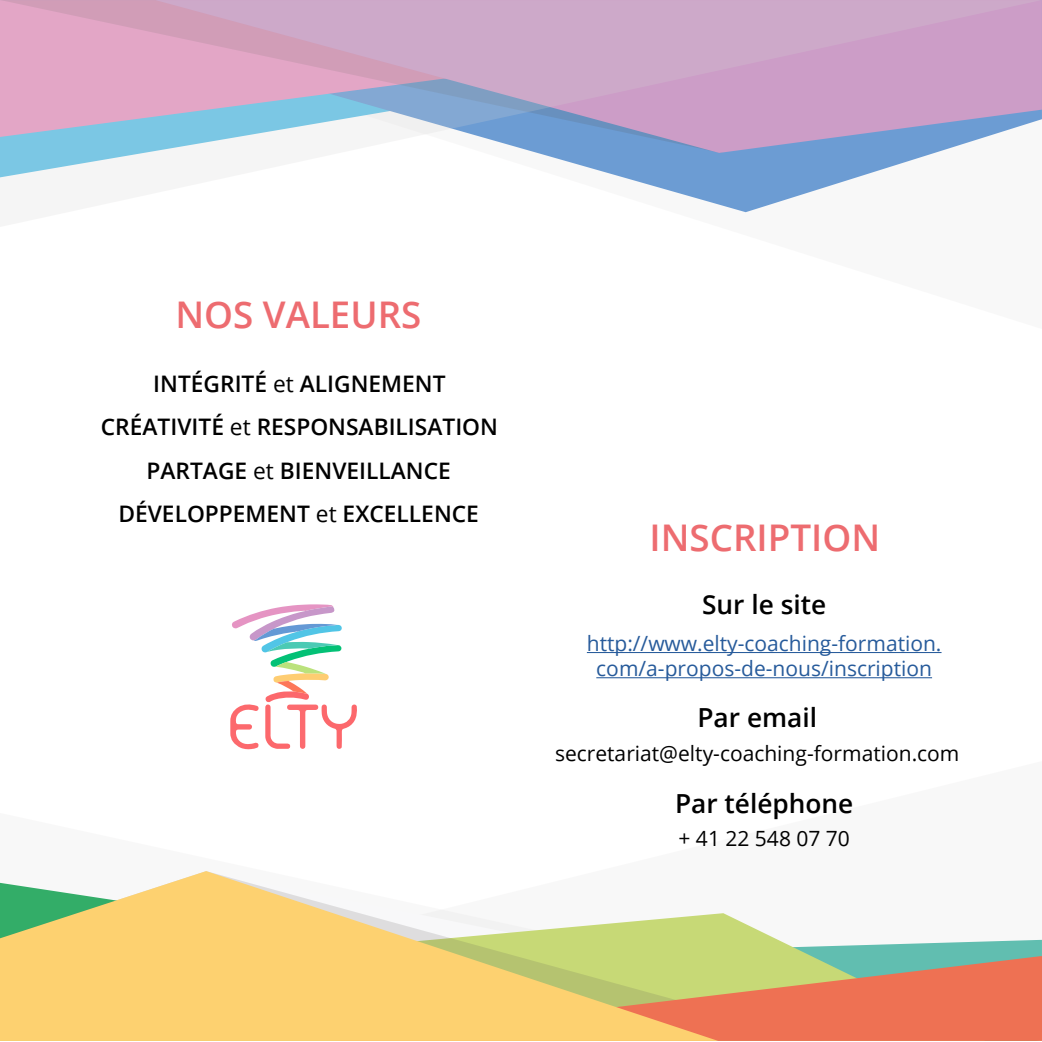
<style>
.page{position:relative;width:1042px;height:1042px;background:#fff}
.page>*{position:absolute;margin:0;border:0;box-sizing:border-box;transform-origin:0 0}
.t1{font:600 36.75px "Open Sans";color:#ed6c70}
.t2{font:600 26.25px "Open Sans";color:#000}
.t3{font:600 22.75px/43.4px "Open Sans";color:#000;text-align:center}
.t4{font:21px/25.2px "Open Sans";color:#275b9b;text-align:center}
.t5{font:21px "Open Sans";color:#000}
.s1{font-weight:400}
</style>
<div class="page">
<svg style="left:985px;top:939px;width:57px;height:17px"></svg>
<svg style="left:825px;top:941px;width:160px;height:15px;fill:#61beb0"></svg>
<svg style="left:718px;top:913px;width:107px;height:43px"></svg>
<svg style="left:718px;top:956px;width:324px;height:85px;background:#db8660"></svg>
<svg style="left:0;top:871px;width:718px;height:170px;fill:#fdd170"></svg>
<svg style="left:0;top:0;width:1042px;height:213px"></svg>
<svg style="left:230px;top:604px;width:127px;height:145px"></svg>
<hr style="left:587px;top:652px;width:354px;height:1px;background:#275b9b">
<hr style="left:596px;top:677px;width:336px;height:1px;background:#275b9b">
<h1 class="t1" style="left:175px;top:290px;width:248px">NOS VALEURS</h1>
<p class="t3" style="left:101px;top:362px;width:399px">INTÉGRITÉ <span class="s1">et</span> ALIGNEMENT<br>CRÉATIVITÉ <span class="s1">et</span> RESPONSABILISATION<br>PARTAGE <span class="s1">et</span> BIENVEILLANCE<br>DÉVELOPPEMENT <span class="s1">et</span> EXCELLENCE</p>
<h1 class="t1" style="left:649px;top:513px;width:232px">INSCRIPTION</h1>
<p class="t2" style="left:702px;top:587px;width:126px">Sur le site</p>
<p class="t4" style="left:587px;top:630px;width:356px">http://www.elty-coaching-formation. com/a-propos-de-nous/inscription</p>
<p class="t2" style="left:697px;top:700px;width:121px">Par email</p>
<p class="t5" style="left:555px;top:738px;width:406px">secretariat@elty-coaching-formation.com</p>
<p class="t2" style="left:675px;top:785px;width:180px">Par téléphone</p>
<p class="t5" style="left:678px;top:824px;width:173px">+ 41 22 548 07 70</p>
</div>
